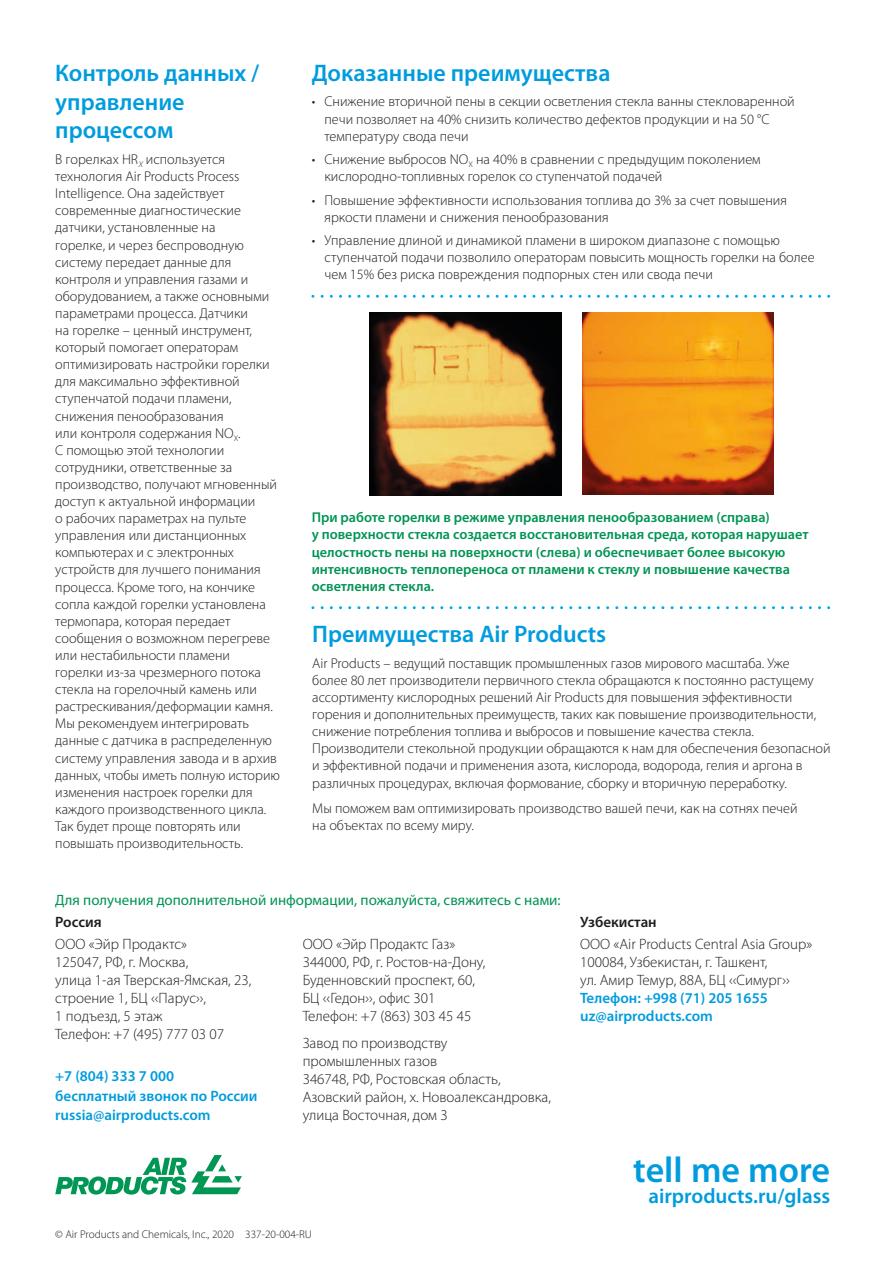
<style>
.page{position:relative;width:893px;height:1263px;background:#fff}
.page>*{position:absolute;margin:0;border:0;box-sizing:border-box;transform-origin:0 0}
.t1{font:600 36px "Myriad Pro";color:#009cde}
.Zag-1{font:600 24px/28.8px "Myriad Pro";color:#009cde}
.t2{font:600 21px "Myriad Pro";color:#009cde}
.Address{font:300 15px/18px "Myriad Pro";color:#1d1d1b}
.Address-2{font:600 15px/19.5px "Myriad Pro";color:#009cde}
.For_more_info{font:15px "Myriad Pro";color:#009454}
.Address-3{font:600 15px "Myriad Pro";color:#1d1d1b}
.Body{font:300 14.25px/17.1px "Myriad Pro";color:#1d1d1b}
.Bullets{font:300 14.25px/17.1px "Myriad Pro";color:#1d1d1b}
.Zag-2{font:600 14.25px/17.1px "Myriad Pro";color:#009454}
.Copyright{font:300 11.25px "Myriad Pro";color:#1d1d1b}
</style>
<div class="page">
<svg style="left:55px;top:1155px;width:187px;height:39px"></svg>
<svg style="left:322px;top:295px;width:508px;height:3px"></svg>
<svg style="left:322px;top:606px;width:508px;height:3px"></svg>
<img style="left:369px;top:312px;width:192px;height:183px">
<img style="left:582px;top:313px;width:191px;height:182px">
<p class="Zag-1" style="left:55px;top:58px;width:206px">Контроль данных / управление процессом</p>
<p class="Body" style="left:55px;top:151px;width:226px">В горелках HR<sub>X</sub> используется технология Air Products Process<br>Intelligence. Она задействует современные диагностические датчики, установленные на<br>горелке, и через беспроводную систему передает данные для контроля и управления газами и оборудованием, а также основными параметрами процесса. Датчики<br>на горелке – ценный инструмент, который помогает операторам оптимизировать настройки горелки для максимально эффективной ступенчатой подачи пламени, снижения пенообразования<br>или контроля содержания NO<sub>X</sub>.<br>С помощью этой технологии сотрудники, ответственные за производство, получают мгновенный доступ к актуальной информации<br>о рабочих параметрах на пульте управления или дистанционных компьютерах и с электронных устройств для лучшего понимания процесса. Кроме того, на кончике сопла каждой горелки установлена термопара, которая передает сообщения о возможном перегреве или нестабильности пламени горелки из-за чрезмерного потока стекла на горелочный камень или растрескивания/деформации камня.<br>Мы рекомендуем интегрировать данные с датчика в распределенную систему управления завода и в архив данных, чтобы иметь полную историю изменения настроек горелки для каждого производственного цикла.<br>Так будет проще повторять или повышать производительность.</p>
<p class="Zag-1" style="left:312px;top:58px;width:300px">Доказанные преимущества</p>
<p class="Bullets" style="left:324px;top:93px;width:472px;text-indent:-13px">• Снижение вторичной пены в секции осветления стекла ванны стекловаренной печи позволяет на 40% снизить количество дефектов продукции и на 50 °C температуру свода печи</p>
<p class="Bullets" style="left:324px;top:151px;width:438px;text-indent:-13px">• Снижение выбросов NO<sub>X</sub> на 40% в сравнении с предыдущим поколением кислородно-топливных горелок со ступенчатой подачей</p>
<p class="Bullets" style="left:324px;top:191px;width:464px;text-indent:-13px">• Повышение эффективности использования топлива до 3% за счет повышения яркости пламени и снижения пенообразования</p>
<p class="Bullets" style="left:324px;top:232px;width:492px;text-indent:-13px">• Управление длиной и динамикой пламени в широком диапазоне с помощью ступенчатой подачи позволило операторам повысить мощность горелки на более чем 15% без риска повреждения подпорных стен или свода печи</p>
<p class="Zag-2" style="left:312px;top:509px;width:498px">При работе горелки в режиме управления пенообразованием (справа)<br>у поверхности стекла создается восстановительная среда, которая нарушает целостность пены на поверхности (слева) и обеспечивает более высокую интенсивность теплопереноса от пламени к стеклу и повышение качества осветления стекла.</p>
<p class="Zag-1" style="left:312px;top:619px;width:295px">Преимущества Air Products</p>
<p class="Body" style="left:312px;top:654px;width:520px">Air Products – ведущий поставщик промышленных газов мирового масштаба. Уже<br>более 80 лет производители первичного стекла обращаются к постоянно растущему ассортименту кислородных решений Air Products для повышения эффективности горения и дополнительных преимуществ, таких как повышение производительности, снижение потребления топлива и выбросов и повышение качества стекла.<br>Производители стекольной продукции обращаются к нам для обеспечения безопасной и эффективной подачи и применения азота, кислорода, водорода, гелия и аргона в различных процедурах, включая формование, сборку и вторичную переработку.</p>
<p class="Body" style="left:312px;top:800px;width:487px">Мы поможем вам оптимизировать производство вашей печи, как на сотнях печей на объектах по всему миру.</p>
<p class="For_more_info" style="left:55px;top:891px;width:507px">Для получения дополнительной информации, пожалуйста, свяжитесь с нами:</p>
<p class="Address-3" style="left:55px;top:912px;width:48px">Россия</p>
<p class="Address" style="left:55px;top:935px;width:133px">ООО «Эйр Продактс»</p>
<p class="Address" style="left:55px;top:953px;width:135px">125047, РФ, г. Москва,</p>
<p class="Address" style="left:55px;top:971px;width:198px">улица 1-ая Тверская-Ямская, 23, строение 1, БЦ ‹‹Парус››,</p>
<p class="Address" style="left:55px;top:1007px;width:109px">1 подъезд, 5 этаж</p>
<p class="Address" style="left:55px;top:1025px;width:170px">Телефон: +7 (495) 777 03 07</p>
<p class="Address-2" style="left:55px;top:1066px;width:204px">+7 (804) 333 7 000 бесплатный звонок по России</p>
<p class="Address-2" style="left:55px;top:1105px;width:157px">russia@airproducts.com</p>
<p class="Address" style="left:303px;top:935px;width:154px">ООО «Эйр Продактс Газ»</p>
<p class="Address" style="left:303px;top:953px;width:184px">344000, РФ, г. Ростов-на-Дону,<br>Буденновский проспект, 60,<br>БЦ ‹‹Гедон››, офис 301</p>
<p class="Address" style="left:303px;top:1007px;width:170px">Телефон: +7 (863) 303 45 45</p>
<p class="Address" style="left:303px;top:1034px;width:146px">Завод по производству промышленных газов</p>
<p class="Address" style="left:303px;top:1070px;width:250px">346748, РФ, Ростовская область,<br>Азовский район, х. Новоалександровка, улица Восточная, дом 3</p>
<p class="Copyright" style="left:55px;top:1227px;width:258px">© Air Products and Chemicals, Inc., 2020 337-20-004-RU</p>
<p class="Address-3" style="left:580px;top:912px;width:78px">Узбекистан</p>
<p class="Address" style="left:580px;top:935px;width:234px">ООО «Air Products Central Asia Group»</p>
<p class="Address" style="left:580px;top:953px;width:211px">100084, Узбекистан, г. Ташкент,<br>ул. Амир Темур, 88А, БЦ ‹‹Симург››</p>
<p class="Address-2" style="left:580px;top:988px;width:189px">Телефон: +998 (71) 205 1655</p>
<p class="Address-2" style="left:580px;top:1006px;width:134px">uz@airproducts.com</p>
<p class="t1" style="left:633px;top:1147px;width:198px">tell me more</p>
<p class="t2" style="left:648px;top:1182px;width:183px">airproducts.ru/glass</p>
</div>
